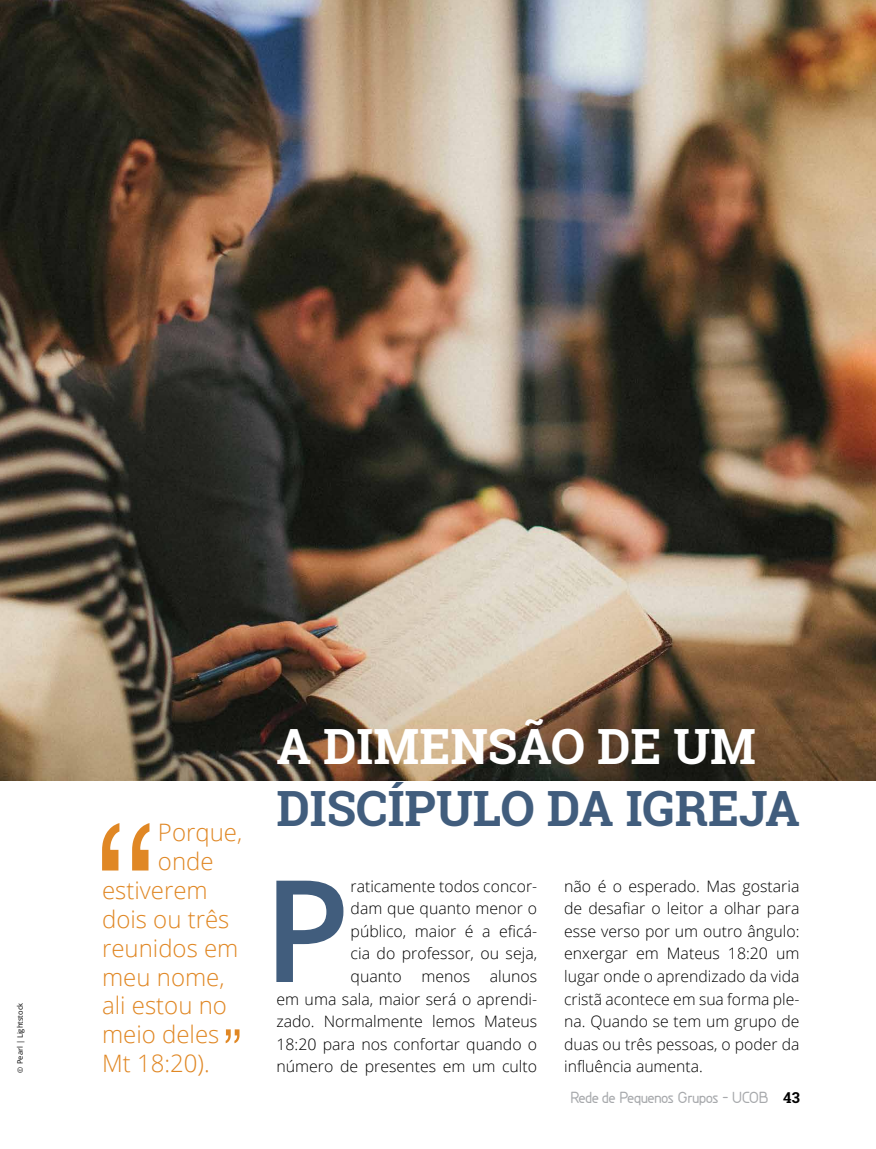
<style>
.page{position:relative;width:876px;height:1149px;background:#fff}
.page>*{position:absolute;margin:0;border:0;box-sizing:border-box;transform-origin:0 0}
.t1{font:600 141.75px "Open Sans";color:#415d7d}
.t2{font:700 48.6px "Roboto Slab";color:#415d7d}
.t3{font:700 48.6px "Roboto Slab";color:#fff}
.t4{font:300 24px "Open Sans";color:#e08724}
.t5{font:300 15.75px/22.5px "Open Sans";color:#000;text-align:right}
.t6{font:700 15px "Greyscale Basic";letter-spacing:-.05em;color:#a7a9ac}
.t7{font:7.5px "Open Sans";color:#000}
.s1{font-family:"Bariol Serif"}
.s2{font-family:"Roboto Slab";color:#000}
</style>
<div class="page">
<img style="left:1px;top:0;width:875px;height:780px">
<svg style="left:102px;top:823px;width:47px;height:47px"></svg>
<svg style="left:226px;top:1029px;width:13px;height:13px"></svg>
<p class="t7" style="left:15px;top:1072px;width:72px;rotate:-90deg"><span class="s1">©</span> Pearl | Lightstock</p>
<h3 class="t4" style="left:158px;top:816px;width:86px">Porque,</h3>
<h3 class="t4" style="left:158px;top:844px;width:57px">onde</h3>
<h3 class="t4" style="left:102px;top:873px;width:107px">estiverem</h3>
<h3 class="t4" style="left:102px;top:902px;width:129px">dois ou três</h3>
<h3 class="t4" style="left:102px;top:931px;width:138px">reunidos em</h3>
<h3 class="t4" style="left:102px;top:960px;width:124px">meu nome,</h3>
<h3 class="t4" style="left:102px;top:988px;width:126px">ali estou no</h3>
<h3 class="t4" style="left:102px;top:1017px;width:119px">meio deles</h3>
<h3 class="t4" style="left:102px;top:1046px;width:109px">Mt 18:20).</h3>
<h2 class="t3" style="left:276px;top:713px;width:481px">A DIMENSÃO DE UM</h2>
<h2 class="t2" style="left:276px;top:775px;width:525px">DISCÍPULO DA IGREJA</h2>
<p class="t5" style="left:276px;top:874px;width:262px">raticamente todos concor-<br>dam que quanto menor o<br>público, maior é a eficá-<br>cia do professor, ou seja,<br>quanto menos alunos<br>em uma sala, maior será o aprendi&shy;zado. Normalmente lemos Mateus<br>18:20 para nos confortar quando o número de presentes em um culto</p>
<p class="t5" style="left:564px;top:874px;width:237px;text-align:justify">não é o esperado. Mas gostaria de desafiar o leitor a olhar para esse verso por um outro ângulo: enxergar em Mateus 18:20 um lugar onde o aprendizado da vida cristã acontece em sua forma ple&shy;na. Quando se tem um grupo de duas ou três pessoas, o poder da influência aumenta.</p>
<h1 class="t1" style="left:263px;top:832px;width:89px">P</h1>
<p class="t6" style="left:570px;top:1087px;width:231px">Rede de Pequenos Grupos – UCOB <span class="s2">43</span></p>
</div>
